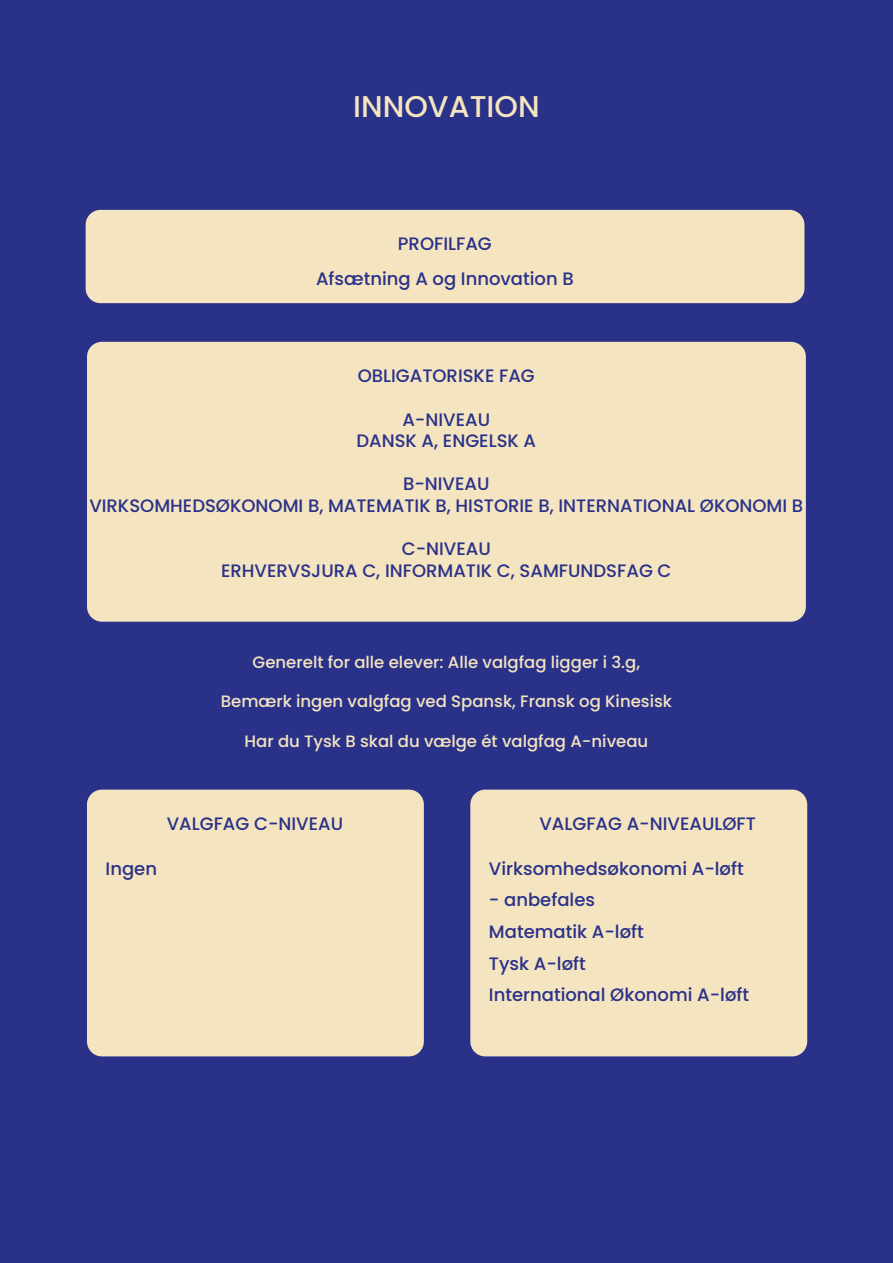
<style>
.page{position:relative;width:893px;height:1263px;background:#2a3189}
.page>*{position:absolute;margin:0;border:0;box-sizing:border-box;transform-origin:0 0}
.t1{font:500 30px "Poppins";color:#f4e4c0}
.t2{font:500 18px/31.7px "Poppins";color:#2a3189;text-align:center}
.t3{font:500 16.5px "Poppins";color:#f4e4c0}
</style>
<div class="page">
<hr style="left:0;top:0;width:1px;height:1263px;background:#f4e4c0">
<div style="left:87px;top:790px;width:337px;height:266px;background:#f4e4c0;border-radius:15px"></div>
<div style="left:470px;top:790px;width:337px;height:266px;background:#f4e4c0;border-radius:15px"></div>
<div style="left:87px;top:342px;width:719px;height:280px;background:#f4e4c0;border-radius:15px"></div>
<div style="left:86px;top:210px;width:718px;height:93px;background:#f4e4c0;border-radius:15px"></div>
<h1 class="t1" style="left:353px;top:89px;width:188px">INNOVATION</h1>
<p class="t2" style="left:316px;top:227px;width:259px;line-height:34.8px">PROFILFAG<br>Afsætning A og Innovation B</p>
<p class="t2" style="left:358px;top:360px;width:179px">OBLIGATORISKE FAG</p>
<p class="t2" style="left:356px;top:408px;width:181px;line-height:21.6px">A-NIVEAU<br>DANSK A, ENGELSK A</p>
<p class="t2" style="left:89px;top:473px;width:715px;line-height:21.6px">B-NIVEAU<br>VIRKSOMHEDSØKONOMI B, MATEMATIK B, HISTORIE B, INTERNATIONAL ØKONOMI B</p>
<p class="t2" style="left:221px;top:538px;width:452px;line-height:21.6px">C-NIVEAU<br>ERHVERVSJURA C, INFORMATIK C, SAMFUNDSFAG C</p>
<p class="t3" style="left:253px;top:652px;width:389px">Generelt for alle elever: Alle valgfag ligger i 3.g,</p>
<p class="t3" style="left:221px;top:692px;width:453px">Bemærk ingen valgfag ved Spansk, Fransk og Kinesisk</p>
<p class="t3" style="left:245px;top:732px;width:405px">Har du Tysk B skal du vælge ét valgfag A-niveau</p>
<p class="t2" style="left:167px;top:808px;width:178px">VALGFAG C-NIVEAU</p>
<p class="t2" style="left:106px;top:853px;width:53px">Ingen</p>
<p class="t2" style="left:539px;top:808px;width:218px">VALGFAG A-NIVEAULØFT</p>
<p class="t2" style="left:489px;top:853px;width:256px">Virksomhedsøkonomi A-løft</p>
<p class="t2" style="left:489px;top:884px;width:262px;text-align:left">- anbefales<br>Matematik A-løft<br>Tysk A-løft<br>International Økonomi A-løft</p>
</div>
